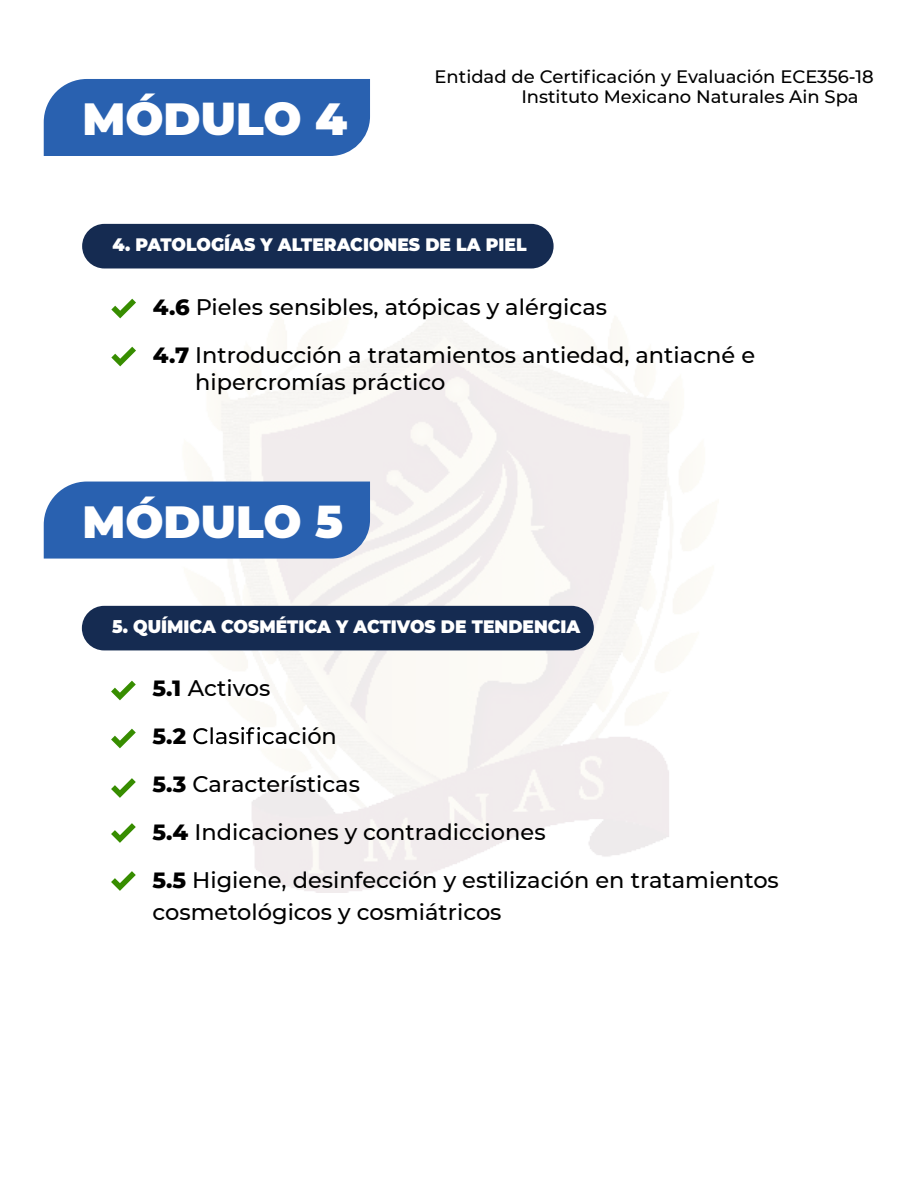
<style>
.page{position:relative;width:918px;height:1188px;background:#fff}
.page>*{position:absolute;margin:0;border:0;box-sizing:border-box;transform-origin:0 0}
.t1{font:900 45px "Montserrat";color:#fff}
.t2{font:500 22.5px/48px "Montserrat";color:#000}
.t3{font:500 18px "Montserrat";color:#000}
.t4{font:900 18px "Montserrat";color:#fff;scale:.95 1}
.s1{font-weight:800}
</style>
<div class="page">
<img style="left:180px;top:304px;width:521px;height:589px">
<svg style="left:111px;top:871px;width:25px;height:20px"></svg>
<svg style="left:111px;top:823px;width:25px;height:20px"></svg>
<svg style="left:111px;top:778px;width:25px;height:20px"></svg>
<svg style="left:111px;top:729px;width:25px;height:19px"></svg>
<svg style="left:111px;top:681px;width:25px;height:19px"></svg>
<div style="left:82px;top:606px;width:512px;height:44px;background:#152b51;border-radius:22px"></div>
<svg style="left:193px;top:727px;width:81px;height:17px"></svg>
<div style="left:44px;top:482px;width:326px;height:77px;background:#2961b0"></div>
<div style="left:44px;top:79px;width:326px;height:77px;background:#2961b0"></div>
<svg style="left:111px;top:347px;width:25px;height:19px"></svg>
<svg style="left:111px;top:299px;width:25px;height:19px"></svg>
<div style="left:82px;top:224px;width:472px;height:44px;background:#152b51;border-radius:22px"></div>
<h1 class="t1" style="left:83px;top:86px;width:266px">MÓDULO 4</h1>
<p class="t3" style="left:435px;top:65px;width:441px">Entidad de Certificación y Evaluación ECE356-18</p>
<p class="t3" style="left:521px;top:84px;width:339px">Instituto Mexicano Naturales Ain Spa</p>
<p class="t4" style="left:112px;top:232px;width:437px">4. PATOLOGÍAS Y ALTERACIONES DE LA PIEL</p>
<p class="t2" style="left:153px;top:282px;width:604px"><span class="s1">4.6</span> Pieles sensibles, atópicas y alérgicas<br><span class="s1">4.7</span> Introducción a tratamientos antiedad, antiacné e</p>
<p class="t2" style="left:195px;top:357px;width:252px">hipercromías práctico</p>
<h1 class="t1" style="left:83px;top:488px;width:262px">MÓDULO 5</h1>
<p class="t4" style="left:112px;top:614px;width:494px">5. QUÍMICA COSMÉTICA Y ACTIVOS DE TENDENCIA</p>
<p class="t2" style="left:153px;top:663px;width:120px"><span class="s1">5.1</span> Activos<br><span class="s1">5.2</span></p>
<p class="t2" style="left:153px;top:711px;width:628px;text-indent:122px">ación<br><span class="s1">5.3</span> Características<br><span class="s1">5.4</span> Indicaciones y contradicciones<br><span class="s1">5.5</span> Higiene, desinfección y estilización en tratamientos</p>
<p class="t2" style="left:153px;top:887px;width:351px">cosmetológicos y cosmiátricos</p>
</div>
